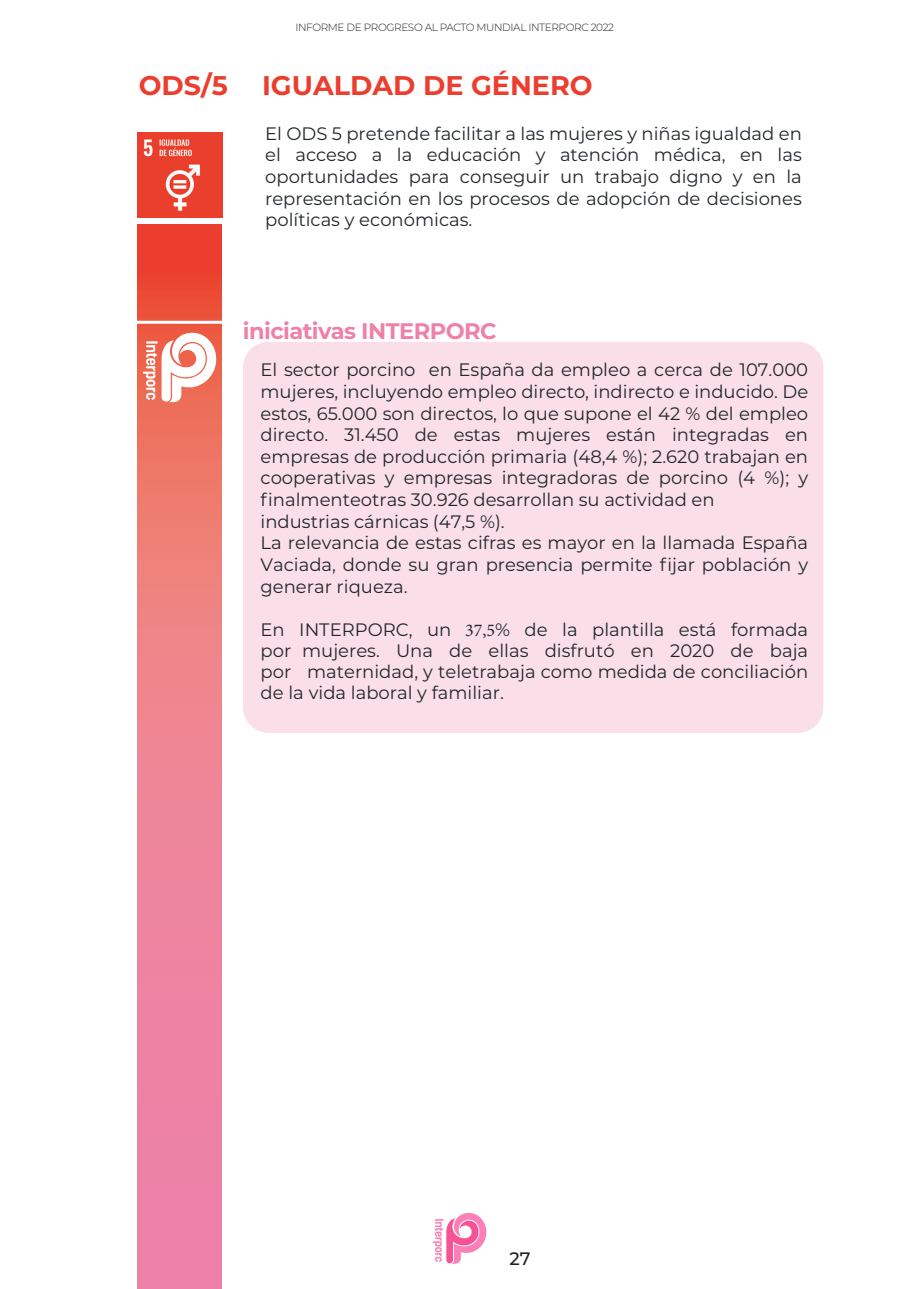
<style>
.page{position:relative;width:919px;height:1289px;background:#fff}
.page>*{position:absolute;margin:0;border:0;box-sizing:border-box;transform-origin:0 0}
.t1{font:700 27px "Montserrat";color:#eb3e2e}
.t2{font:700 22.5px "Montserrat";letter-spacing:-.025em;color:#ee81a8}
.t3{font:18px/21.6px "Montserrat";color:#22272c;text-align:justify}
.t4{font:500 18px "Montserrat";color:#231f20}
.t5{font:300 10.5px "Montserrat";letter-spacing:-.035em;color:#231f20}
.s1{font-family:"Minion Pro"}
</style>
<div class="page">
<div style="left:243px;top:342px;width:580px;height:391px;background:#fadfe9;border-radius:26px"></div>
<svg style="left:138px;top:225px;width:83px;height:1063px;background:#ed7b87"></svg>
<svg style="left:143px;top:332px;width:74px;height:70px"></svg>
<hr style="left:119px;top:321px;width:111px;height:3px;background:#fff">
<img style="left:137px;top:132px;width:85px;height:85px">
<svg style="left:432px;top:1212px;width:54px;height:51px"></svg>
<p class="t5" style="left:295px;top:20px;width:320px">INFORME DE PROGRESO AL PACTO MUNDIAL INTERPORC 2022</p>
<h1 class="t1" style="left:139px;top:66px;width:90px">ODS/5</h1>
<h1 class="t1" style="left:262px;top:66px;width:332px">IGUALDAD DE GÉNERO</h1>
<p class="t3" style="left:265px;top:122px;width:538px">El ODS 5 pretende facilitar a las mujeres y niñas igualdad en el acceso a la educación y atención médica, en las oportunidades para conseguir un trabajo digno y en la representación en los procesos de adopción de decisiones políticas y económicas.</p>
<p class="t2" style="left:243px;top:314px;width:255px">iniciativas INTERPORC</p>
<p class="t3" style="left:260px;top:358px;width:549px;text-align:left">El sector porcino en España da empleo a cerca de 107.000 mujeres, incluyendo empleo directo, indirecto e inducido. De estos, 65.000 son directos, lo que supone el 42 % del empleo directo. 31.450 de estas mujeres están integradas en empresas de producción primaria (48,4 %); 2.620 trabajan en cooperativas y empresas integradoras de porcino (4 %); y finalmenteotras 30.926 desarrollan su actividad en<br>industrias cárnicas (47,5 %).<br>La relevancia de estas cifras es mayor en la llamada España Vaciada, donde su gran presencia permite fijar población y generar riqueza.</p>
<p class="t3" style="left:260px;top:618px;width:549px;line-height:21.1px">En INTERPORC, un <span class="s1">37,5</span>% de la plantilla está formada por mujeres. Una de ellas disfrutó en 2020 de baja por maternidad, y teletrabaja como medida de conciliación de la vida laboral y familiar.</p>
<p class="t4" style="left:509px;top:1246px;width:23px">27</p>
</div>
